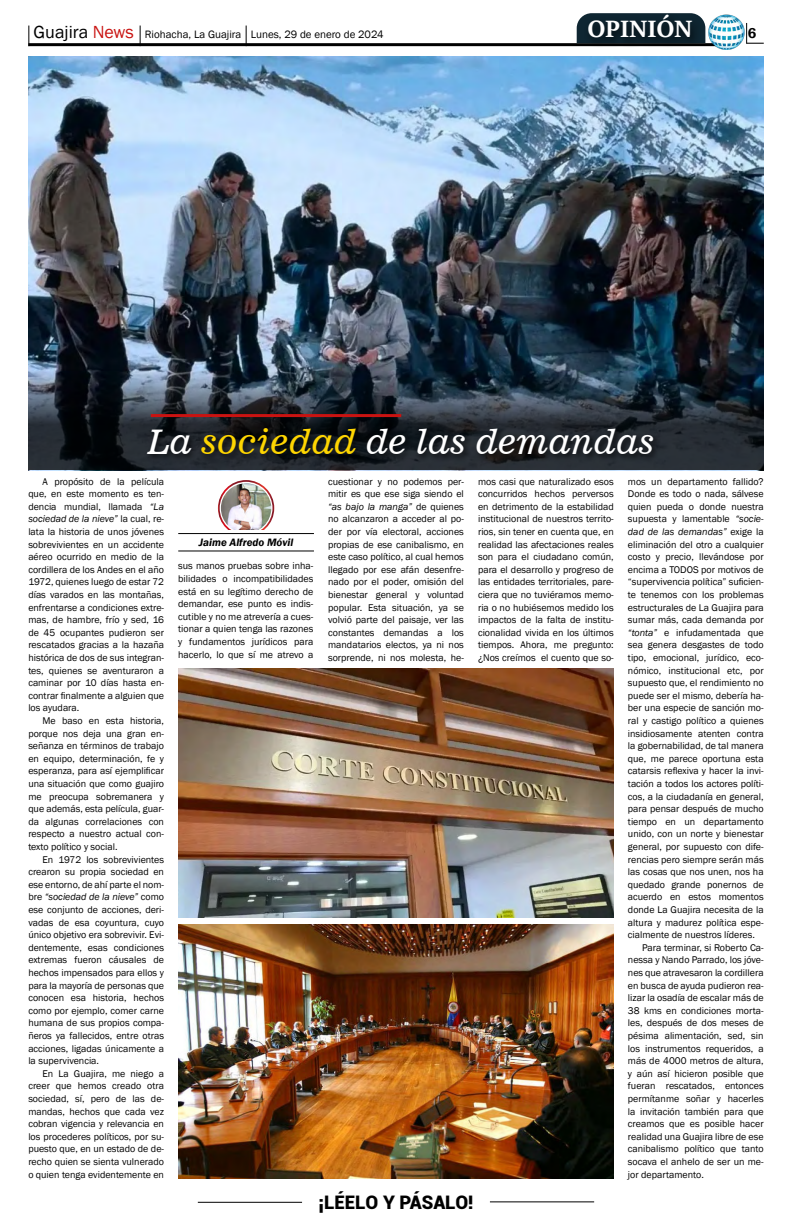
<style>
.page{position:relative;width:792px;height:1224px;background:#fff}
.page>*{position:absolute;margin:0;border:0;box-sizing:border-box;transform-origin:0 0}
.t1{font:33.9px "News 701 BT Italic A";color:#fff}
.t2{font:700 26px "Sitka Heading";color:#fff}
.t3{font:900 18.7px "Roboto";color:#000}
.t4{font:600 14.7px "Franklin Gothic";color:#000}
.t5{font:11px "Franklin Gothic";color:#000}
.t6{font:italic 600 11px "Franklin Gothic";color:#000}
.t7{font:10px/12.6px "Franklin Gothic";color:#000;text-align:justify}
.t8{font:italic 10px "Franklin Gothic";color:#000}
.s1{font-size:18px}
.s2{font-size:18px;color:#c91311}
.s3{color:#fed501}
.s4{font-style:italic}
.s5{font-style:normal}
</style>
<div class="page">
<hr style="left:198px;top:1202px;width:104px;height:1px;background:#000">
<hr style="left:490px;top:1201px;width:104px;height:1px;background:#000">
<hr style="left:28px;top:43px;width:688px;height:3px;background:#000">
<img style="left:708px;top:14px;width:37px;height:36px">
<svg style="left:746px;top:23px;width:18px;height:21px"></svg>
<svg style="left:28px;top:26px;width:1px;height:20px"></svg>
<svg style="left:140px;top:26px;width:1px;height:18px"></svg>
<svg style="left:246px;top:26px;width:1px;height:18px"></svg>
<svg style="left:577px;top:15px;width:128px;height:28px"></svg>
<div style="left:584px;top:10px;width:118px;height:38px;background:#000;opacity:.75"></div>
<div style="left:218px;top:480px;width:56px;height:56px;border:2px solid #fff;border-radius:50%"></div>
<img style="left:221px;top:483px;width:50px;height:48px">
<div style="left:178px;top:531px;width:136px;height:19px;background:#fff"></div>
<hr style="left:178px;top:533px;width:136px;height:1px;background:#000">
<hr style="left:178px;top:550px;width:136px;height:1px;background:#000">
<img style="left:28px;top:56px;width:736px;height:305px">
<img style="left:178px;top:668px;width:436px;height:249px">
<svg style="left:28px;top:361px;width:736px;height:109px;background:#28333e"></svg>
<div style="left:144px;top:424px;width:516px;height:38px;background:#000;opacity:.75"></div>
<hr style="left:151px;top:414px;width:250px;height:3px;background:#c91311">
<img style="left:178px;top:924px;width:436px;height:254px">
<p class="t5" style="left:34px;top:28px;width:351px"><span class="s1">Guajira</span> <span class="s2">News</span> Riohacha, La Guajira Lunes, 29 de enero de 2024</p>
<h2 class="t2" style="left:588px;top:10px;width:106px">OPINIÓN</h2>
<h3 class="t4" style="left:748px;top:24px;width:10px">6</h3>
<h1 class="t1" style="left:147px;top:421px;width:510px">La <span class="s3">sociedad</span> de las demandas</h1>
<p class="t7" style="left:28px;top:475px;width:137px;text-indent:14px">A propósito de la película que, en este momento es ten&shy;dencia mundial, llamada <span class="s4">“La sociedad de la nieve”</span> la cual, re&shy;lata la historia de unos jóvenes sobrevivientes en un accidente aéreo ocurrido en medio de la cordillera de los Andes en el año 1972, quienes luego de estar 72 días varados en las montañas, enfrentarse a condiciones extre&shy;mas, de hambre, frío y sed, 16 de 45 ocupantes pudieron ser rescatados gracias a la hazaña histórica de dos de sus integran&shy;tes, quienes se aventuraron a caminar por 10 días hasta en&shy;contrar finalmente a alguien que los ayudara.</p>
<p class="t7" style="left:28px;top:715px;width:137px;text-indent:14px">Me baso en esta historia, porque nos deja una gran en&shy;señanza en términos de trabajo en equipo, determinación, fe y esperanza, para así ejemplificar una situación que como guajiro me preocupa sobremanera y que además, esta película, guar&shy;da algunas correlaciones con respecto a nuestro actual con&shy;texto político y social.</p>
<p class="t7" style="left:28px;top:853px;width:137px;text-indent:14px">En 1972 los sobrevivientes crearon su propia sociedad en ese entorno, de ahí parte el nom&shy;bre <span class="s4">“sociedad de la nieve”</span> como ese conjunto de acciones, deri&shy;vadas de esa coyuntura, cuyo único objetivo era sobrevivir. Evi&shy;dentemente, esas condiciones extremas fueron cáusales de hechos impensados para ellos y para la mayoría de personas que conocen esa historia, hechos como por ejemplo, comer carne humana de sus propios compa&shy;ñeros ya fallecidos, entre otras acciones, ligadas únicamente a la supervivencia.</p>
<p class="t7" style="left:28px;top:1067px;width:137px;text-indent:14px">En La Guajira, me niego a creer que hemos creado otra sociedad, sí, pero de las de&shy;mandas, hechos que cada vez cobran vigencia y relevancia en los procederes políticos, por su&shy;puesto que, en un estado de de&shy;recho quien se sienta vulnerado o quien tenga evidentemente en</p>
<p class="t6" style="left:199px;top:535px;width:96px">Jaime Alfredo Móvil</p>
<p class="t7" style="left:178px;top:560px;width:137px">sus manos pruebas sobre inha&shy;bilidades o incompatibilidades está en su legítimo derecho de demandar, ese punto es indis&shy;cutible y no me atrevería a cues&shy;tionar a quien tenga las razones y fundamentos jurídicos para hacerlo, lo que sí me atrevo a</p>
<p class="t7" style="left:328px;top:475px;width:137px">cuestionar y no podemos per&shy;mitir es que ese siga siendo el <span class="s4">“as bajo la manga”</span> de quienes no alcanzaron a acceder al po&shy;der por vía electoral, acciones propias de ese canibalismo, en este caso político, al cual hemos llegado por ese afán desenfre&shy;nado por el poder, omisión del bienestar general y voluntad popular. Esta situación, ya se volvió parte del paisaje, ver las constantes demandas a los mandatarios electos, ya ni nos sorprende, ni nos molesta, he-</p>
<p class="t7" style="left:478px;top:475px;width:137px">mos casi que naturalizado esos concurridos hechos perversos en detrimento de la estabilidad institucional de nuestros territo&shy;rios, sin tener en cuenta que, en realidad las afectaciones reales son para el ciudadano común, para el desarrollo y progreso de las entidades territoriales, pare&shy;ciera que no tuviéramos memo&shy;ria o no hubiésemos medido los impactos de la falta de institu&shy;cionalidad vivida en los últimos tiempos. Ahora, me pregunto: ¿Nos creímos el cuento que so-</p>
<p class="t7" style="left:628px;top:475px;width:137px">mos un departamento fallido?</p>
<p class="t7" style="left:628px;top:488px;width:137px">Donde es todo o nada, sálvese</p>
<p class="t7" style="left:628px;top:500px;width:137px">quien pueda o donde nuestra</p>
<p class="t7" style="left:628px;top:513px;width:137px">supuesta y lamentable <span class="s4">“socie-</span></p>
<p class="t8" style="left:628px;top:525px;width:137px">dad de las demandas” <span class="s5">exige la</span></p>
<p class="t7" style="left:628px;top:538px;width:137px">eliminación del otro a cualquier</p>
<p class="t7" style="left:628px;top:551px;width:137px">costo y precio, llevándose por</p>
<p class="t7" style="left:628px;top:563px;width:137px">encima a TODOS por motivos de</p>
<p class="t7" style="left:628px;top:576px;width:137px">“supervivencia política” suficien-</p>
<p class="t7" style="left:628px;top:589px;width:137px">te tenemos con los problemas</p>
<p class="t7" style="left:628px;top:601px;width:137px">estructurales de La Guajira para</p>
<p class="t7" style="left:628px;top:614px;width:137px">sumar más, cada demanda por</p>
<p class="t7" style="left:628px;top:626px;width:137px"><span class="s4">“tonta”</span> e infudamentada que</p>
<p class="t7" style="left:628px;top:639px;width:137px">sea genera desgastes de todo</p>
<p class="t7" style="left:628px;top:652px;width:137px">tipo, emocional, jurídico, eco-</p>
<p class="t7" style="left:628px;top:664px;width:137px">nómico, institucional etc, por</p>
<p class="t7" style="left:628px;top:677px;width:137px">supuesto que, el rendimiento no</p>
<p class="t7" style="left:628px;top:689px;width:137px">puede ser el mismo, debería ha-</p>
<p class="t7" style="left:628px;top:702px;width:137px">ber una especie de sanción mo-</p>
<p class="t7" style="left:628px;top:715px;width:137px">ral y castigo político a quienes</p>
<p class="t7" style="left:628px;top:727px;width:137px">insidiosamente atenten contra</p>
<p class="t7" style="left:628px;top:740px;width:137px">la gobernabilidad, de tal manera</p>
<p class="t7" style="left:628px;top:752px;width:137px">que, me parece oportuna esta</p>
<p class="t7" style="left:628px;top:765px;width:137px">catarsis reflexiva y hacer la invi-</p>
<p class="t7" style="left:628px;top:778px;width:137px">tación a todos los actores políti-</p>
<p class="t7" style="left:628px;top:790px;width:137px">cos, a la ciudadanía en general,</p>
<p class="t7" style="left:628px;top:803px;width:137px">para pensar después de mucho</p>
<p class="t7" style="left:628px;top:815px;width:137px">tiempo en un departamento</p>
<p class="t7" style="left:628px;top:828px;width:137px">unido, con un norte y bienestar</p>
<p class="t7" style="left:628px;top:841px;width:137px">general, por supuesto con dife-</p>
<p class="t7" style="left:628px;top:853px;width:137px">rencias pero siempre serán más</p>
<p class="t7" style="left:628px;top:866px;width:137px">las cosas que nos unen, nos ha</p>
<p class="t7" style="left:628px;top:878px;width:137px">quedado grande ponernos de</p>
<p class="t7" style="left:628px;top:891px;width:137px">acuerdo en estos momentos</p>
<p class="t7" style="left:628px;top:904px;width:137px">donde La Guajira necesita de la</p>
<p class="t7" style="left:628px;top:916px;width:137px">altura y madurez política espe-</p>
<p class="t7" style="left:628px;top:929px;width:129px">cialmente de nuestros líderes.</p>
<p class="t7" style="left:642px;top:941px;width:123px">Para terminar, si Roberto Ca-</p>
<p class="t7" style="left:628px;top:954px;width:137px">nessa y Nando Parrado, los jóve-</p>
<p class="t7" style="left:628px;top:967px;width:137px">nes que atravesaron la cordillera</p>
<p class="t7" style="left:628px;top:979px;width:137px">en busca de ayuda pudieron rea-</p>
<p class="t7" style="left:628px;top:992px;width:137px">lizar la osadía de escalar más de</p>
<p class="t7" style="left:628px;top:1004px;width:137px">38 kms en condiciones morta-</p>
<p class="t7" style="left:628px;top:1017px;width:137px">les, después de dos meses de</p>
<p class="t7" style="left:628px;top:1030px;width:137px">pésima alimentación, sed, sin</p>
<p class="t7" style="left:628px;top:1042px;width:137px">los instrumentos requeridos, a</p>
<p class="t7" style="left:628px;top:1055px;width:137px">más de 4000 metros de altura,</p>
<p class="t7" style="left:628px;top:1067px;width:137px">y aún así hicieron posible que</p>
<p class="t7" style="left:628px;top:1080px;width:137px">fueran rescatados, entonces</p>
<p class="t7" style="left:628px;top:1093px;width:137px">permítanme soñar y hacerles</p>
<p class="t7" style="left:628px;top:1105px;width:137px">la invitación también para que</p>
<p class="t7" style="left:628px;top:1118px;width:137px">creamos que es posible hacer</p>
<p class="t7" style="left:628px;top:1130px;width:137px">realidad una Guajira libre de ese</p>
<p class="t7" style="left:628px;top:1143px;width:137px">canibalismo político que tanto</p>
<p class="t7" style="left:628px;top:1156px;width:137px">socava el anhelo de ser un me-</p>
<p class="t7" style="left:628px;top:1168px;width:77px">jor departamento.</p>
<h3 class="t3" style="left:318px;top:1189px;width:157px">¡LÉELO Y PÁSALO!</h3>
</div>
